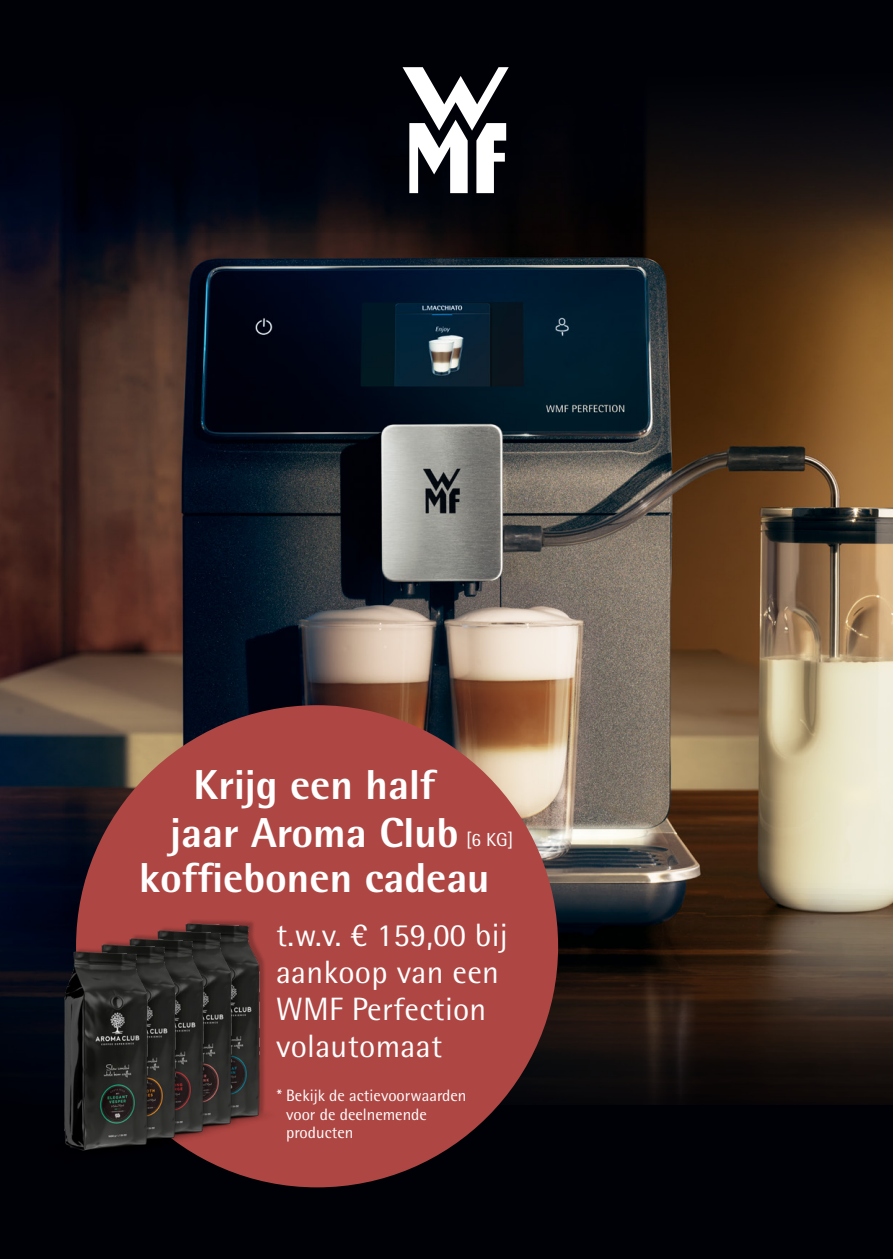
<style>
.page{position:relative;width:893px;height:1259px;background:#000106}
.page>*{position:absolute;margin:0;border:0;box-sizing:border-box;transform-origin:0 0}
.t1{font:700 42px/46.5px "WMF Rotis";color:#fff;text-align:center}
.t2{font:32.4px/36.9px "WMF Rotis";letter-spacing:.01em;color:#fff}
.t3{font:18.9px "WMF Rotis";color:#fff}
.t4{font:16.5px/18.6px "WMF Rotis";color:#fff}
</style>
<div class="page">
<img style="left:0;top:233px;width:893px;height:871px">
<svg style="left:0;top:67px;width:893px;height:166px"></svg>
<svg style="left:403px;top:67px;width:106px;height:126px"></svg>
<div style="left:76px;top:705px;width:482px;height:482px;background:#ae4643;border-radius:50%"></div>
<img style="left:247px;top:921px;width:19px;height:200px">
<div style="left:136px;top:926px;width:116px;height:213px;background:#000;opacity:.22"></div>
<img style="left:191px;top:920px;width:56px;height:219px">
<div style="left:108px;top:934px;width:116px;height:212px;background:#000;opacity:.22"></div>
<img style="left:136px;top:921px;width:83px;height:233px">
<div style="left:80px;top:940px;width:116px;height:212px;background:#000;opacity:.22"></div>
<img style="left:76px;top:927px;width:115px;height:227px">
<div style="left:52px;top:947px;width:116px;height:213px;background:#000;opacity:.22"></div>
<img style="left:48px;top:935px;width:115px;height:225px">
<p class="t1" style="left:139px;top:761px;width:352px">Krijg een half<br>jaar Aroma Club koffiebonen cadeau</p>
<p class="t3" style="left:466px;top:828px;width:49px">[6 KG]</p>
<p class="t2" style="left:276px;top:916px;width:233px">t.w.v. € 159,00 bij aankoop van een<br>WMF Perfection volautomaat</p>
<p class="t4" style="left:286px;top:1086px;width:182px;text-indent:-9px">* Bekijk de actievoorwaarden voor de deelnemende producten</p>
</div>
